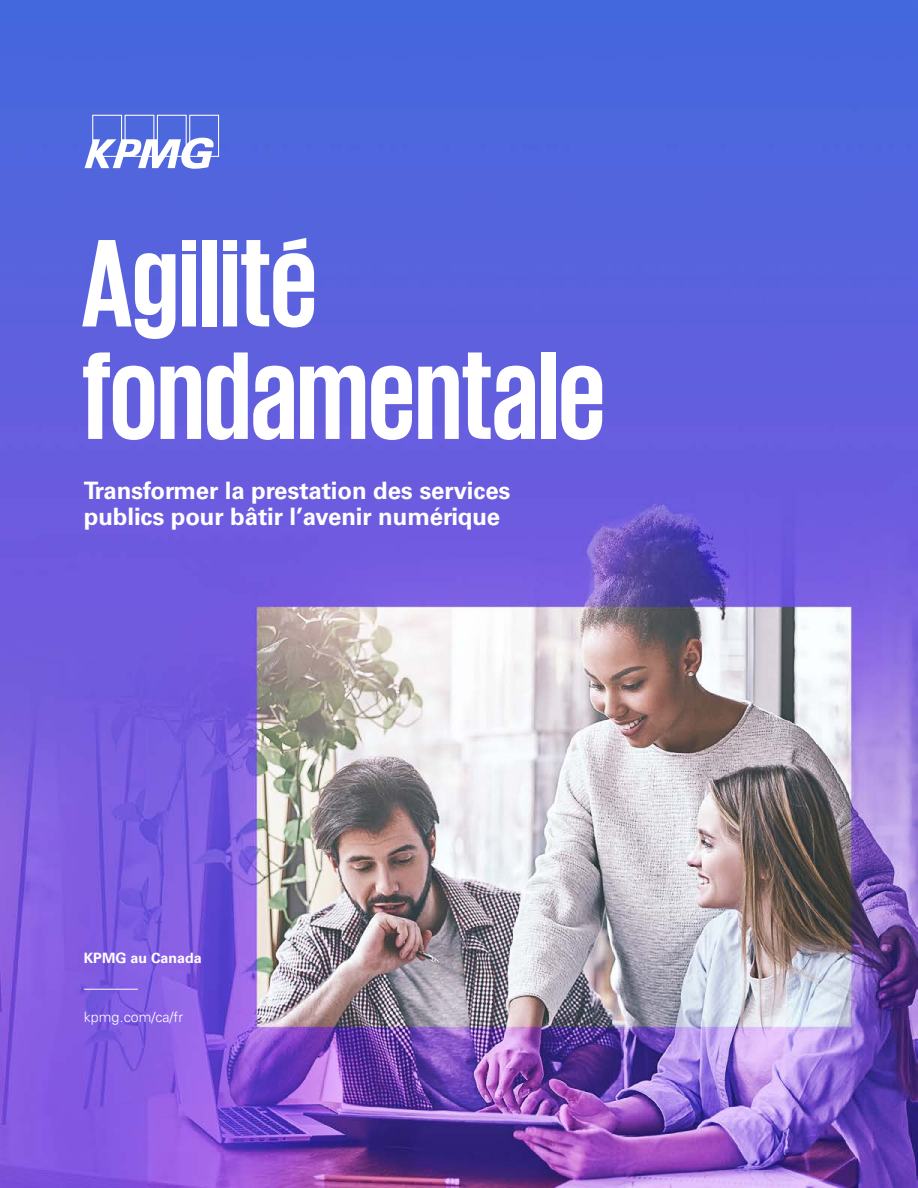
<style>
.page{position:relative;width:918px;height:1188px;background:#fff}
.page>*{position:absolute;margin:0;border:0;box-sizing:border-box;transform-origin:0 0}
.t1{font:700 127.5px/112.5px "KPMG";letter-spacing:-.005em;color:#fff}
.t2{font:700 24px/25.5px "Univers LT Std";letter-spacing:-.005em;color:#fff}
.t3{font:300 14.25px "Univers LT Std";color:#fff}
.t4{font:700 14.25px "Univers LT Std";color:#fff}
</style>
<div class="page">
<img style="left:0;top:0;width:918px;height:1188px">
<svg style="left:85px;top:115px;width:134px;height:54px"></svg>
<hr style="left:84px;top:989px;width:54px;height:1px;background:#fff">
<h1 class="t1" style="left:81px;top:223px;width:526px">Agilité fondamentale</h1>
<p class="t2" style="left:84px;top:478px;width:428px">Transformer la prestation des services publics pour bâtir l’avenir numérique</p>
<p class="t4" style="left:84px;top:949px;width:119px">KPMG au Canada</p>
<p class="t3" style="left:84px;top:1008px;width:101px">kpmg.com/ca/fr</p>
</div>
